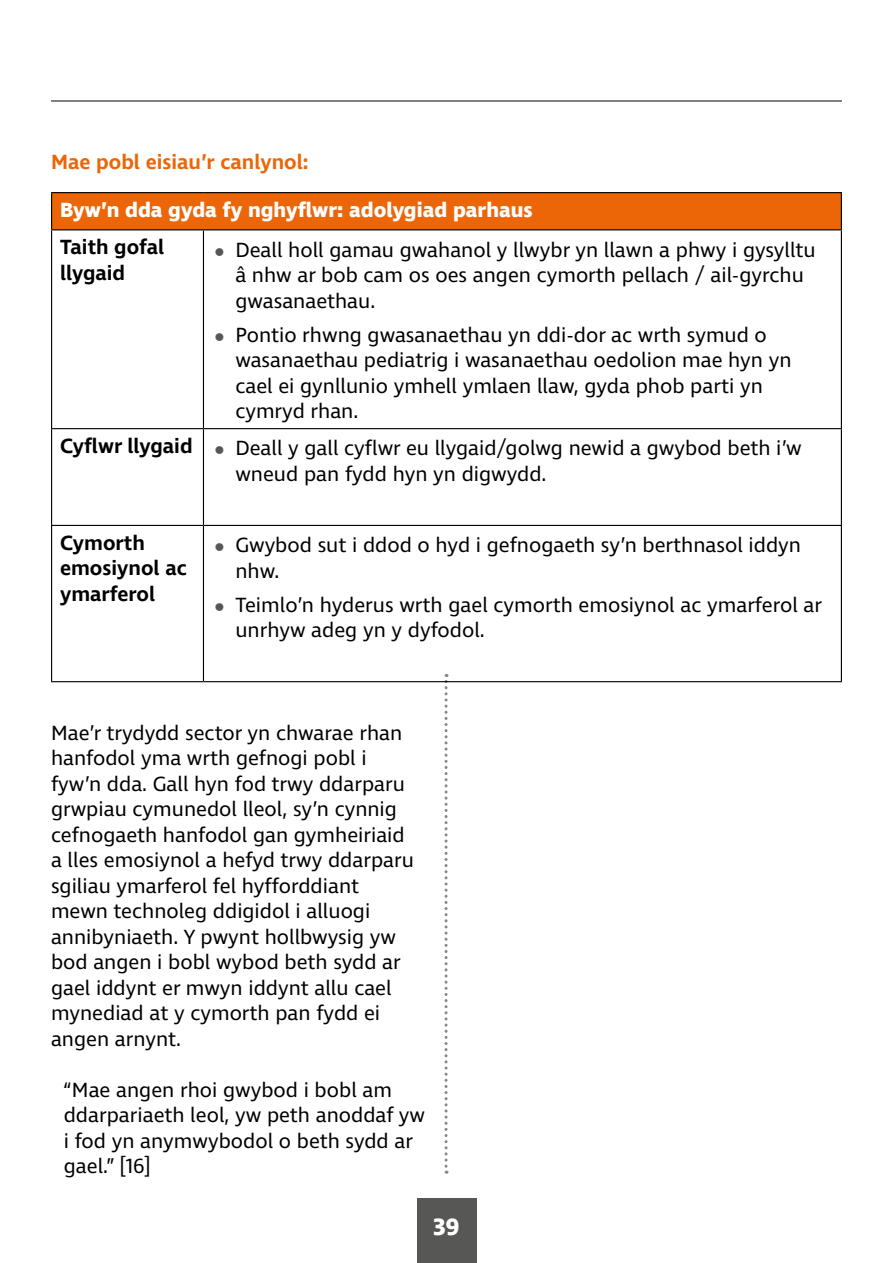
<style>
.page{position:relative;width:893px;height:1263px;background:#fff}
.page>*{position:absolute;margin:0;border:0;box-sizing:border-box;transform-origin:0 0}
.t1{font:700 24px "Ingra";color:#fff}
.P___14pt_bullets{font:21px/25.5px "Ingra";color:#000}
.P___14pt_Body{font:21px/25.5px "Ingra";color:#000}
.P_quote{font:21px/25.5px "Ingra";color:#000}
.T-Semibold{font:600 21px/25.5px "Ingra";color:#000}
.T-Header{font:700 21px "Ingra";color:#fff}
.P___14pt_Body-2{font:600 21px "Ingra";color:#ec6608}
.s1{font-weight:700;font-size:27px;color:#575756}
</style>
<div class="page">
<div style="left:417px;top:1198px;width:59px;height:65px;background:#575756"></div>
<hr style="left:51px;top:100px;width:791px;height:2px;background:#575756">
<svg style="left:445px;top:674px;width:3px;height:500px"></svg>
<div style="left:52px;top:193px;width:789px;height:37px;background:#ec6608"></div>
<hr style="left:51px;top:428px;width:152px;height:1px;background:#000">
<hr style="left:203px;top:428px;width:639px;height:1px;background:#000">
<hr style="left:51px;top:525px;width:152px;height:1px;background:#000">
<hr style="left:203px;top:525px;width:639px;height:1px;background:#000">
<hr style="left:51px;top:192px;width:152px;height:1px;background:#000">
<hr style="left:51px;top:193px;width:1px;height:36px;background:#000">
<hr style="left:203px;top:192px;width:639px;height:1px;background:#000">
<hr style="left:841px;top:193px;width:1px;height:36px;background:#000">
<hr style="left:51px;top:229px;width:152px;height:1px;background:#000">
<hr style="left:203px;top:229px;width:639px;height:1px;background:#000">
<hr style="left:841px;top:230px;width:1px;height:198px;background:#000">
<hr style="left:841px;top:429px;width:1px;height:96px;background:#000">
<hr style="left:841px;top:526px;width:1px;height:155px;background:#000">
<hr style="left:203px;top:681px;width:639px;height:1px;background:#000">
<hr style="left:51px;top:230px;width:1px;height:198px;background:#000">
<hr style="left:203px;top:230px;width:1px;height:198px;background:#000">
<hr style="left:51px;top:429px;width:1px;height:96px;background:#000">
<hr style="left:203px;top:429px;width:1px;height:96px;background:#000">
<hr style="left:51px;top:526px;width:1px;height:155px;background:#000">
<hr style="left:203px;top:526px;width:1px;height:155px;background:#000">
<hr style="left:51px;top:681px;width:152px;height:1px;background:#000">
<p class="P___14pt_Body-2" style="left:51px;top:149px;width:259px">Mae pobl eisiau’r canlynol:</p>
<p class="T-Header" style="left:60px;top:197px;width:474px">Byw’n dda gyda fy nghyflwr: adolygiad parhaus</p>
<p class="T-Semibold" style="left:60px;top:236px;width:106px">Taith gofal llygaid</p>
<p class="P___14pt_bullets" style="left:235px;top:238px;width:582px;text-indent:-21px"><span class="s1">•</span> Deall holl gamau gwahanol y llwybr yn llawn a phwy i gysylltu â nhw ar bob cam os oes angen cymorth pellach / ail-gyrchu gwasanaethau.</p>
<p class="P___14pt_bullets" style="left:235px;top:323px;width:558px;text-indent:-21px"><span class="s1">•</span> Pontio rhwng gwasanaethau yn ddi-dor ac wrth symud o wasanaethau pediatrig i wasanaethau oedolion mae hyn yn cael ei gynllunio ymhell ymlaen llaw, gyda phob parti yn cymryd rhan.</p>
<p class="T-Semibold" style="left:60px;top:434px;width:134px">Cyflwr llygaid</p>
<p class="P___14pt_bullets" style="left:235px;top:436px;width:568px;text-indent:-21px"><span class="s1">•</span> Deall y gall cyflwr eu llygaid/golwg newid a gwybod beth i’w wneud pan fydd hyn yn digwydd.</p>
<p class="T-Semibold" style="left:60px;top:531px;width:128px">Cymorth emosiynol ac ymarferol</p>
<p class="P___14pt_bullets" style="left:235px;top:533px;width:567px;text-indent:-21px"><span class="s1">•</span> Gwybod sut i ddod o hyd i gefnogaeth sy’n berthnasol iddyn nhw.</p>
<p class="P___14pt_bullets" style="left:235px;top:593px;width:588px;text-indent:-21px"><span class="s1">•</span> Teimlo’n hyderus wrth gael cymorth emosiynol ac ymarferol ar unrhyw adeg yn y dyfodol.</p>
<p class="P___14pt_Body" style="left:51px;top:721px;width:364px">Mae’r trydydd sector yn chwarae rhan hanfodol yma wrth gefnogi pobl i fyw’n dda. Gall hyn fod trwy ddarparu grwpiau cymunedol lleol, sy’n cynnig cefnogaeth hanfodol gan gymheiriaid a lles emosiynol a hefyd trwy ddarparu sgiliau ymarferol fel hyfforddiant mewn technoleg ddigidol i alluogi annibyniaeth. Y pwynt hollbwysig yw bod angen i bobl wybod beth sydd ar gael iddynt er mwyn iddynt allu cael mynediad at y cymorth pan fydd ei angen arnynt.</p>
<p class="P_quote" style="left:64px;top:1078px;width:363px">“Mae angen rhoi gwybod i bobl am ddarpariaeth leol, yw peth anoddaf yw i fod yn anymwybodol o beth sydd ar gael.” [16]</p>
<p class="t1" style="left:433px;top:1211px;width:28px">39</p>
</div>
